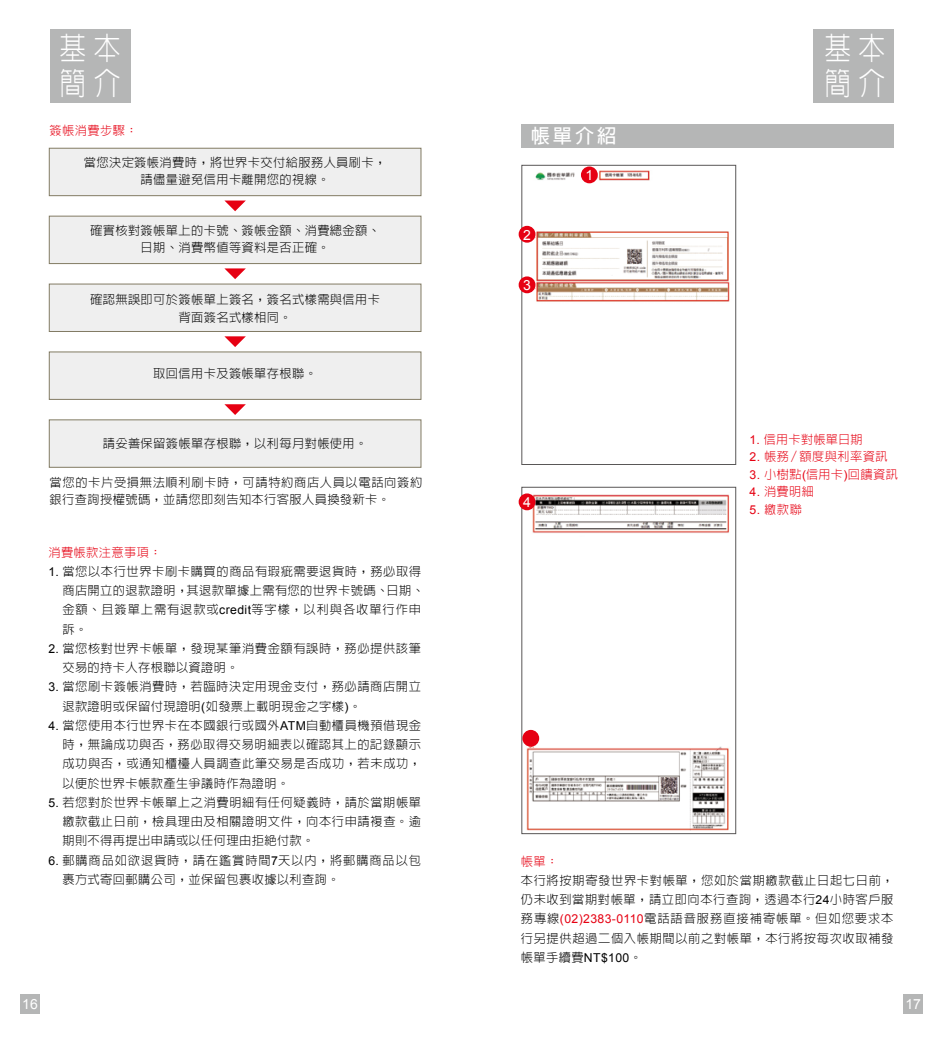
<style>
.page{position:relative;width:943px;height:1042px;background:#fff}
.page>*{position:absolute;margin:0;border:0;box-sizing:border-box;transform-origin:0 0}
.t1{font:300 31.5px/35px "AR Hei B5";letter-spacing:.28em;color:#fff;scale:.85 1}
.t2{font:700 19.25px "AR Hei B5";color:#fff}
.t3{font:14px "Arial";color:#fff}
.t4{font:300 12.25px/19.2px "AR Hei B5";letter-spacing:.03em;color:#000;text-align:justify}
.t5{font:300 12.25px/19.2px "AR Hei B5";letter-spacing:.05em;color:#000}
.t6{font:300 12.25px "AR Hei B5";letter-spacing:.03em;color:#e60012}
.t7{font:300 12.25px/19.2px "AR Hei B5";letter-spacing:.07em;color:#000}
.t8{font:300 12.25px "AR Hei B5";letter-spacing:.01em;color:#e60012}
.s1{font-family:"Arial";font-weight:400}
.s2{font-family:"Arial";font-weight:400;color:#e60012}
</style>
<div class="page">
<div style="left:903px;top:994px;width:19px;height:20px;background:#b5b6b6"></div>
<div style="left:20px;top:994px;width:20px;height:20px;background:#b5b6b6"></div>
<div style="left:813px;top:29px;width:81px;height:74px;background:#b5b6b6"></div>
<div style="left:50px;top:29px;width:80px;height:74px;background:#b5b6b6"></div>
<div style="left:49px;top:148px;width:372px;height:48px;background:#efefef;border:1px solid #827b63"></div>
<div style="left:49px;top:216px;width:372px;height:48px;background:#efefef;border:1px solid #827b63"></div>
<div style="left:49px;top:284px;width:372px;height:48px;background:#efefef;border:1px solid #827b63"></div>
<div style="left:49px;top:352px;width:372px;height:48px;background:#efefef;border:1px solid #827b63"></div>
<div style="left:49px;top:419px;width:372px;height:48px;background:#efefef;border:1px solid #827b63"></div>
<svg style="left:224px;top:200px;width:22px;height:11px"></svg>
<svg style="left:224px;top:404px;width:22px;height:11px"></svg>
<svg style="left:224px;top:336px;width:22px;height:11px"></svg>
<svg style="left:224px;top:268px;width:22px;height:11px"></svg>
<img style="left:526px;top:170px;width:204px;height:132px">
<img style="left:526px;top:493px;width:204px;height:337px">
<div style="left:581px;top:166px;width:16px;height:17px;background:#e60012;border-radius:50%"></div>
<div style="left:521px;top:165px;width:215px;height:300px;border:1px solid #595757"></div>
<div style="left:521px;top:487px;width:215px;height:347px;border:1px solid #595757"></div>
<div style="left:521px;top:124px;width:373px;height:24px;background:#b5b6b6"></div>
<div style="left:518px;top:226px;width:17px;height:17px;background:#e60012;border-radius:50%"></div>
<div style="left:518px;top:276px;width:17px;height:17px;background:#e60012;border-radius:50%"></div>
<div style="left:518px;top:493px;width:17px;height:17px;background:#e60012;border-radius:50%"></div>
<div style="left:522px;top:730px;width:17px;height:17px;background:#e60012;border-radius:50%"></div>
<h1 class="t1" style="left:60px;top:31px;width:73px">基本簡介</h1>
<h1 class="t1" style="left:824px;top:31px;width:73px">基本簡介</h1>
<p class="t6" style="left:50px;top:124px;width:89px">簽帳消費步驟：</p>
<h2 class="t2" style="left:531px;top:127px;width:87px">帳單介紹</h2>
<p class="t4" style="left:84px;top:153px;width:304px;line-height:17.5px;text-align:center">當您決定簽帳消費時，將世界卡交付給服務人員刷卡，請儘量避免信用卡離開您的視線。</p>
<p class="t4" style="left:90px;top:221px;width:291px;line-height:17.5px;text-align:center">確實核對簽帳單上的卡號、簽帳金額、消費總金額、日期、消費幣值等資料是否正確。</p>
<p class="t4" style="left:90px;top:291px;width:291px;line-height:17.5px;text-align:center">確認無誤即可於簽帳單上簽名，簽名式樣需與信用卡背面簽名式樣相同。</p>
<p class="t4" style="left:153px;top:364px;width:165px">取回信用卡及簽帳單存根聯。</p>
<p class="t4" style="left:103px;top:434px;width:266px">請妥善保留簽帳單存根聯，以利每月對帳使用。</p>
<p class="t5" style="left:50px;top:473px;width:374px;line-height:17.5px">當您的卡片受損無法順利刷卡時，可請特約商店人員以電話向簽約銀行查詢授權號碼，並請您即刻告知本行客服人員換發新卡。</p>
<p class="t6" style="left:48px;top:546px;width:115px">消費帳款注意事項：</p>
<p class="t5" style="left:62px;top:561px;width:363px;text-indent:-14px"><span class="s1">1.</span> 當您以本行世界卡刷卡購買的商品有瑕疵需要退貨時，務必取得商店開立的退款證明，其退款單據上需有您的世界卡號碼、日期、金額、且簽單上需有退款或<span class="s1">credit</span>等字樣，以利與各收單行作申訴。</p>
<p class="t5" style="left:62px;top:638px;width:360px;text-indent:-14px"><span class="s1">2.</span> 當您核對世界卡帳單，發現某筆消費金額有誤時，務必提供該筆交易的持卡人存根聯以資證明。</p>
<p class="t5" style="left:62px;top:677px;width:360px;text-indent:-14px"><span class="s1">3.</span> 當您刷卡簽帳消費時，若臨時決定用現金支付，務必請商店開立退款證明或保留付現證明<span class="s1">(</span>如發票上載明現金之字樣<span class="s1">)</span>。</p>
<p class="t4" style="left:62px;top:715px;width:360px;text-indent:-14px"><span class="s1">4.</span> 當您使用本行世界卡在本國銀行或國外<span class="s1">ATM</span>自動櫃員機預借現金時，無論成功與否，務必取得交易明細表以確認其上的記錄顯示成功與否，或通知櫃檯人員調查此筆交易是否成功，若未成功，以便於世界卡帳款產生爭議時作為證明。</p>
<p class="t4" style="left:62px;top:792px;width:360px;text-indent:-14px"><span class="s1">5.</span> 若您對於世界卡帳單上之消費明細有任何疑義時，請於當期帳單繳款截止日前，檢具理由及相關證明文件，向本行申請複查。逾期則不得再提出申請或以任何理由拒絕付款。</p>
<p class="t7" style="left:62px;top:850px;width:360px;text-indent:-14px"><span class="s1">6.</span> 郵購商品如欲退貨時，請在鑑賞時間<span class="s1">7</span>天以內，將郵購商品以包裹方式寄回郵購公司，並保留包裹收據以利查詢。</p>
<p class="t3" style="left:523px;top:226px;width:9px">2</p>
<p class="t3" style="left:523px;top:276px;width:9px">3</p>
<p class="t3" style="left:585px;top:166px;width:9px">1</p>
<p class="t3" style="left:523px;top:493px;width:9px">4</p>
<p class="t8" style="left:749px;top:433px;width:115px"><span class="s1">1.</span> 信用卡對帳單日期</p>
<p class="t6" style="left:749px;top:451px;width:139px"><span class="s1">2.</span> 帳務／額度與利率資訊</p>
<p class="t6" style="left:749px;top:468px;width:150px"><span class="s1">3.</span> 小樹點<span class="s1">(</span>信用卡<span class="s1">)</span>回饋資訊</p>
<p class="t6" style="left:749px;top:486px;width:66px"><span class="s1">4.</span> 消費明細</p>
<p class="t6" style="left:749px;top:503px;width:54px"><span class="s1">5.</span> 繳款聯</p>
<p class="t6" style="left:521px;top:855px;width:39px">帳單：</p>
<p class="t4" style="left:521px;top:870px;width:374px">本行將按期寄發世界卡對帳單，您如於當期繳款截止日起七日前，仍未收到當期對帳單，請立即向本行查詢，透過本行<span class="s1">24</span>小時客戶服務專線<span class="s2">(02)2383-0110</span>電話語音服務直接補寄帳單。但如您要求本行另提供超過二個入帳期間以前之對帳單，本行將按每次收取補發帳單手續費<span class="s1">NT$100</span>。</p>
<p class="t3" style="left:22px;top:995px;width:17px">16</p>
<p class="t3" style="left:905px;top:995px;width:17px">17</p>
</div>
